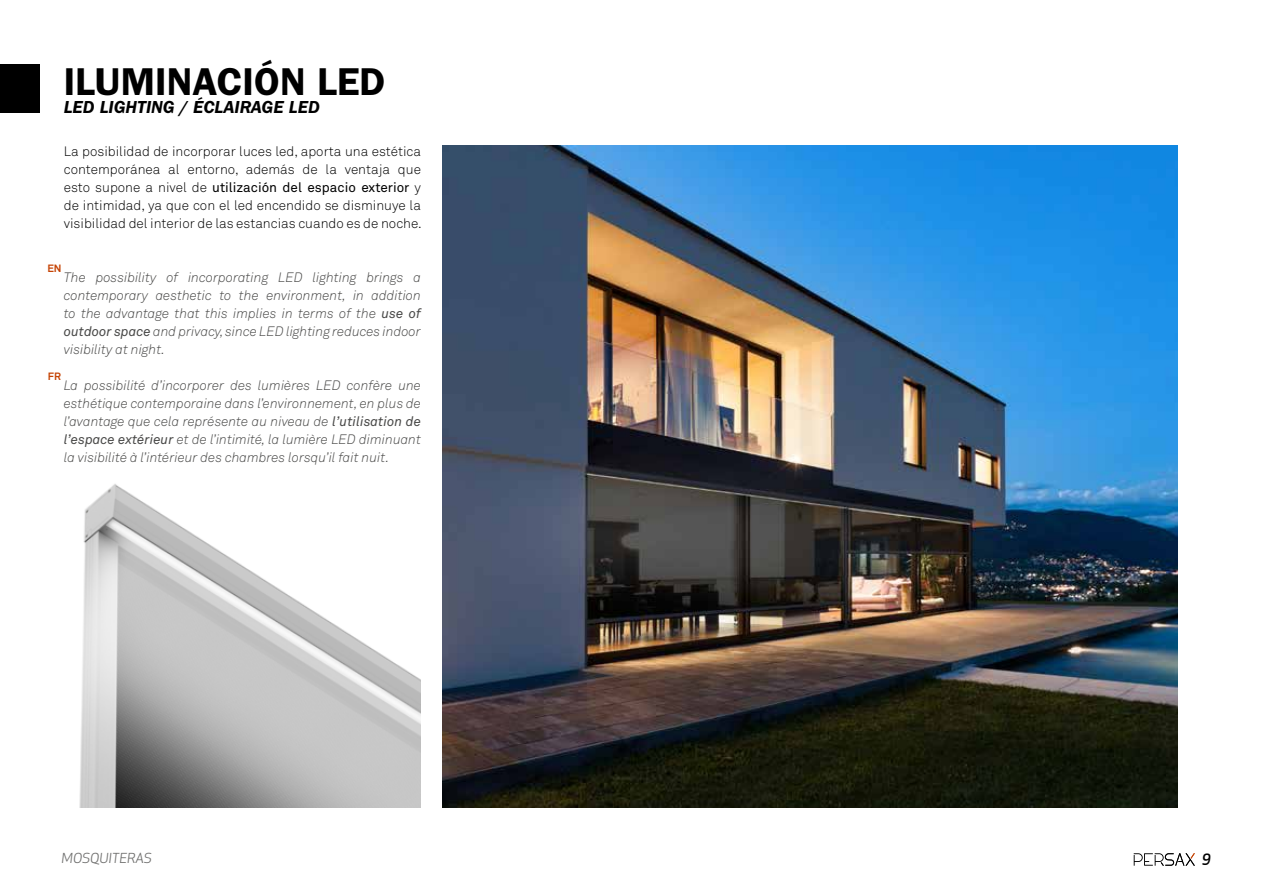
<style>
.page{position:relative;width:1263px;height:893px;background:#fff}
.page>*{position:absolute;margin:0;border:0;box-sizing:border-box;transform-origin:0 0}
.t1{font:600 39px "ITC Franklin Gothic Std";color:#000}
.t2{font:italic 600 18px "ITC Franklin Gothic Std";color:#000}
.t3{font:italic 500 15px "Apex New";color:#000}
.t4{font:italic 300 13.5px/18px "Akkurat Std";color:#494948;text-align:justify}
.t5{font:300 13.5px/18px "Akkurat Std";color:#000;text-align:justify}
.t6{font:italic 13.5px "Apex New";color:#6f6f6e}
.t7{font:700 10.5px "Akkurat Std";color:#c54304}
.s1{font-weight:400}
</style>
<div class="page">
<svg style="left:1134px;top:853px;width:61px;height:13px"></svg>
<div style="left:0;top:64px;width:40px;height:49px;background:#000"></div>
<img style="left:442px;top:145px;width:736px;height:663px">
<img style="left:79px;top:484px;width:342px;height:324px">
<h1 class="t1" style="left:64px;top:59px;width:323px">ILUMINACIÓN LED</h1>
<h2 class="t2" style="left:64px;top:97px;width:257px">LED LIGHTING / ÉCLAIRAGE LED</h2>
<p class="t5" style="left:64px;top:142px;width:359px">La posibilidad de incorporar luces led, aporta una estética contemporánea al entorno, además de la ventaja que esto supone a nivel de <span class="s1">utilización del espacio exterior</span> y de intimidad, ya que con el led encendido se disminuye la visibilidad del interior de las estancias cuando es de noche.</p>
<p class="t7" style="left:47px;top:262px;width:16px">EN</p>
<p class="t4" style="left:64px;top:268px;width:359px">The possibility of incorporating LED lighting brings a contemporary aesthetic to the environment, in addition to the advantage that this implies in terms of the <span class="s1">use of outdoor space</span> and privacy, since LED lighting reduces indoor visibility at night.</p>
<p class="t4" style="left:64px;top:376px;width:359px">La possibilité d’incorporer des lumières LED confère une esthétique contemporaine dans l’environnement, en plus de l’avantage que cela représente au niveau de <span class="s1">l’utilisation de l’espace extérieur</span> et de l’intimité, la lumière LED diminuant la visibilité à l’intérieur des chambres lorsqu’il fait nuit.</p>
<p class="t7" style="left:48px;top:370px;width:15px">FR</p>
<p class="t6" style="left:62px;top:850px;width:92px">MOSQUITERAS</p>
<p class="t3" style="left:1202px;top:848px;width:10px">9</p>
</div>
